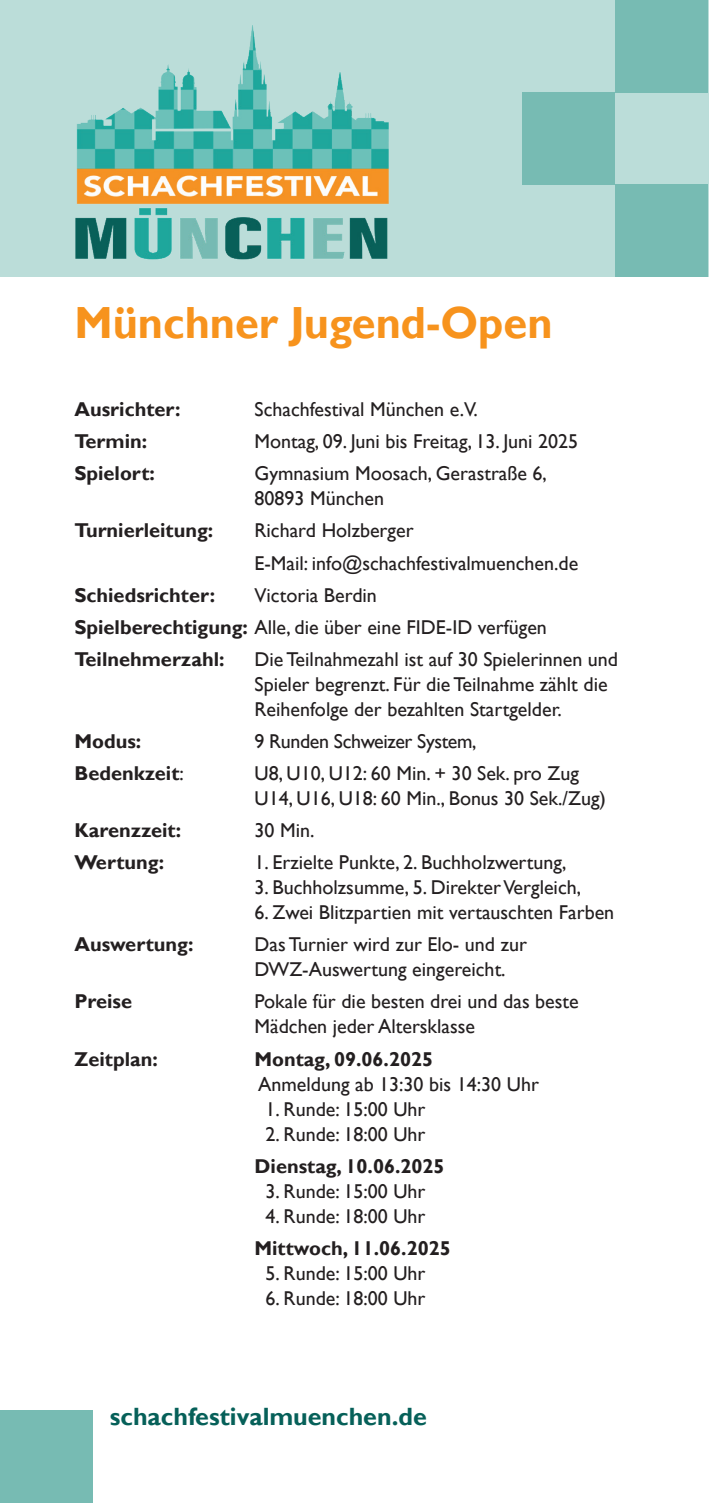
<style>
.page{position:relative;width:709px;height:1503px;background:#fff}
.page>*{position:absolute;margin:0;border:0;box-sizing:border-box;transform-origin:0 0}
.t1{font:700 45px "Gill Sans";color:#f7931d;scale:.96 1}
.t2{font:700 25px "Gill Sans";color:#066059}
.t3{font:20px/25px "Gill Sans";color:#231f20}
.t4{font:700 20px "Gill Sans";color:#231f20}
.t5{font:20px "Gill Sans";letter-spacing:-.02em;color:#231f20}
.s1{font-weight:700}
.s2{font-weight:400}
</style>
<div class="page">
<div style="left:0;top:0;width:709px;height:276px;background:#bbddd9"></div>
<img style="left:75px;top:25px;width:314px;height:235px">
<div style="left:615px;top:0;width:92px;height:92px;background:#77bbb3"></div>
<div style="left:523px;top:92px;width:92px;height:92px;background:#77bbb3"></div>
<div style="left:615px;top:184px;width:92px;height:92px;background:#77bbb3"></div>
<div style="left:0;top:1410px;width:92px;height:92px;background:#77bbb3"></div>
<h1 class="t1" style="left:74px;top:295px;width:499px">Münchner Jugend-Open</h1>
<p class="t4" style="left:74px;top:397px;width:108px">Ausrichter:</p>
<p class="t3" style="left:254px;top:397px;width:225px">Schachfestival München e.V.</p>
<p class="t4" style="left:74px;top:429px;width:74px">Termin:</p>
<p class="t3" style="left:254px;top:429px;width:325px">Montag, 09. Juni bis Freitag, 13. Juni 2025</p>
<p class="t4" style="left:74px;top:461px;width:82px">Spielort:</p>
<p class="t3" style="left:254px;top:461px;width:294px">Gymnasium Moosach, Gerastraße 6,<br>80893 München</p>
<p class="t4" style="left:74px;top:518px;width:140px">Turnierleitung:</p>
<p class="t3" style="left:254px;top:515px;width:325px;line-height:32px">Richard Holzberger<br>E-Mail: info@schachfestivalmuenchen.de</p>
<p class="t4" style="left:74px;top:583px;width:142px">Schiedsrichter:</p>
<p class="t3" style="left:74px;top:579px;width:474px;line-height:32px;text-indent:180px">Victoria Berdin<br><span class="s1">Spielberechtigung:</span> Alle, die über eine FIDE-ID verfügen<br><span class="s1">Teilnehmerzahl:</span></p>
<p class="t3" style="left:254px;top:647px;width:365px">Die Teilnahmezahl ist auf 30 Spielerinnen und<br>Spieler begrenzt. Für die Teilnahme zählt die<br>Reihenfolge der bezahlten Startgelder.</p>
<p class="t4" style="left:74px;top:729px;width:68px">Modus:</p>
<p class="t5" style="left:254px;top:729px;width:223px">9 Runden Schweizer System,</p>
<p class="t4" style="left:74px;top:761px;width:111px">Bedenkzeit<span class="s2">:</span></p>
<p class="t3" style="left:254px;top:761px;width:353px">U8, U10, U12: 60 Min. + 30 Sek. pro Zug<br>U14, U16, U18: 60 Min., Bonus 30 Sek./Zug)</p>
<p class="t4" style="left:74px;top:818px;width:108px">Karenzzeit:</p>
<p class="t3" style="left:254px;top:818px;width:61px">30 Min.</p>
<p class="t4" style="left:74px;top:850px;width:91px">Wertung:</p>
<p class="t3" style="left:254px;top:850px;width:313px">1. Erzielte Punkte, 2. Buchholzwertung,</p>
<p class="t3" style="left:254px;top:875px;width:328px">3. Buchholzsumme, 5. Direkter Vergleich,</p>
<p class="t3" style="left:254px;top:900px;width:361px">6. Zwei Blitzpartien mit vertauschten Farben</p>
<p class="t4" style="left:74px;top:932px;width:120px">Auswertung:</p>
<p class="t3" style="left:254px;top:932px;width:274px">Das Turnier wird zur Elo- und zur<br>DWZ-Auswertung eingereicht.</p>
<p class="t4" style="left:74px;top:989px;width:59px">Preise</p>
<p class="t3" style="left:254px;top:989px;width:326px">Pokale für die besten drei und das beste<br>Mädchen jeder Altersklasse</p>
<p class="t4" style="left:74px;top:1046px;width:85px">Zeitplan:</p>
<p class="t4" style="left:254px;top:1046px;width:180px">Montag, 09.06.2025</p>
<p class="t3" style="left:258px;top:1071px;width:282px">Anmeldung ab 13:30 bis 14:30 Uhr</p>
<p class="t3" style="left:266px;top:1096px;width:161px">1. Runde: 15:00 Uhr</p>
<p class="t3" style="left:266px;top:1121px;width:161px">2. Runde: 18:00 Uhr</p>
<p class="t4" style="left:254px;top:1153px;width:192px">Dienstag, 10.06.2025</p>
<p class="t3" style="left:266px;top:1178px;width:161px">3. Runde: 15:00 Uhr</p>
<p class="t3" style="left:266px;top:1203px;width:161px">4. Runde: 18:00 Uhr</p>
<p class="t4" style="left:254px;top:1235px;width:198px">Mittwoch, 11.06.2025</p>
<p class="t3" style="left:266px;top:1260px;width:161px">5. Runde: 15:00 Uhr</p>
<p class="t3" style="left:266px;top:1285px;width:161px">6. Runde: 18:00 Uhr</p>
<p class="t2" style="left:110px;top:1400px;width:318px">schachfestivalmuenchen.de</p>
</div>
